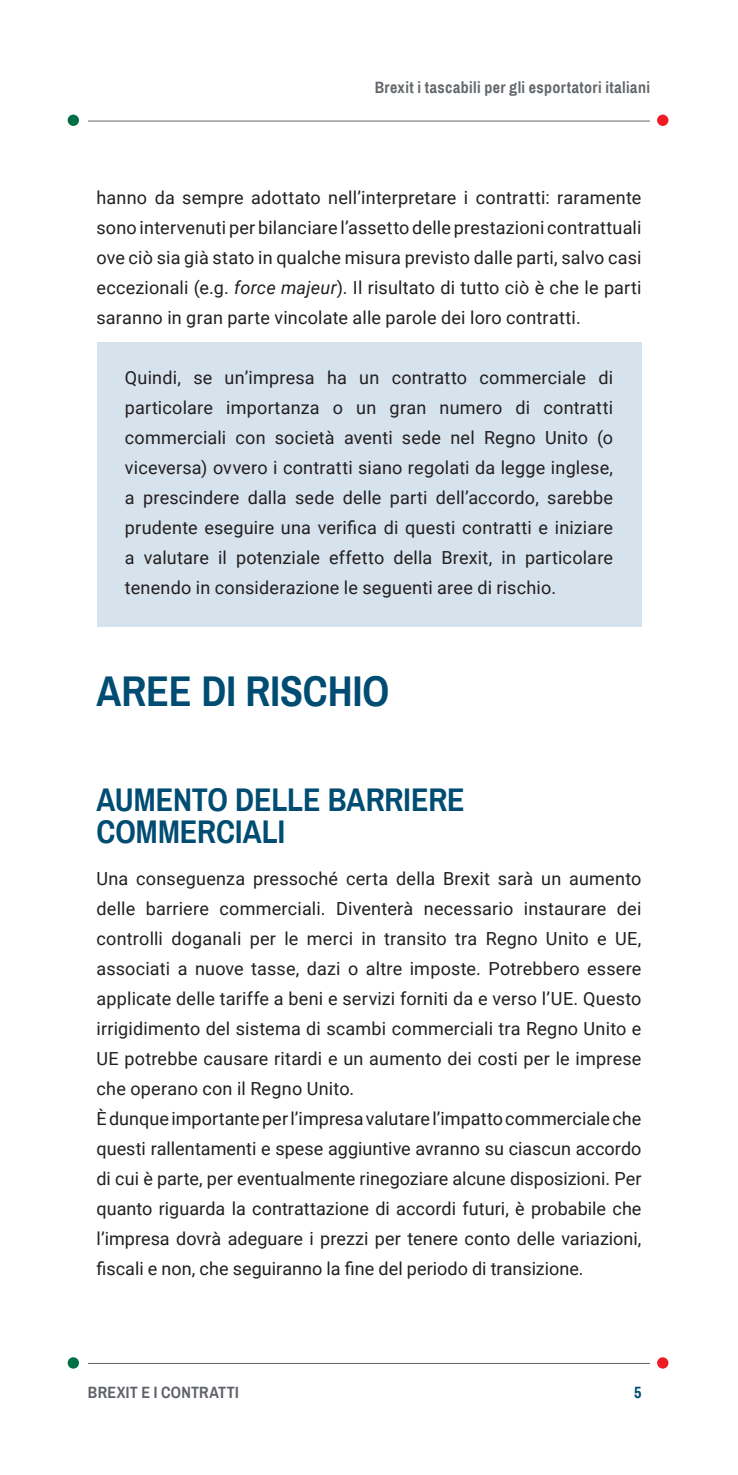
<style>
.page{position:relative;width:738px;height:1475px;background:#fff}
.page>*{position:absolute;margin:0;border:0;box-sizing:border-box;transform-origin:0 0}
.t1{font:700 42px "Archivo Narrow";color:#004c72}
.t2{font:700 32px/32px "Archivo Narrow";color:#004c72}
.Text_Box_-_Text{font:18px/30px "Roboto";letter-spacing:.01em;color:#231f20;text-align:justify}
.t3{font:700 16px "Archivo Narrow";letter-spacing:.025em;color:#63686c}
.t4{font:700 16px "Archivo Narrow";letter-spacing:.015em;color:#5f6369}
.t5{font:700 16px "Archivo Narrow";color:#004c72}
.s1{font-style:italic}
</style>
<div class="page">
<hr style="left:88px;top:120px;width:561px;height:1px;background:#63686c">
<div style="left:68px;top:115px;width:11px;height:11px;background:#016f45;border-radius:50%"></div>
<div style="left:656px;top:115px;width:12px;height:11px;background:#ee1d23;border-radius:50%"></div>
<svg style="left:68px;top:1356px;width:11px;height:12px"></svg>
<svg style="left:656px;top:1356px;width:12px;height:12px"></svg>
<hr style="left:88px;top:1362px;width:561px;height:1px;background:#5f6369">
<div style="left:96px;top:342px;width:545px;height:284px;background:#d6e3ed"></div>
<p class="t3" style="left:374px;top:78px;width:276px">Brexit i tascabili per gli esportatori italiani</p>
<p class="Text_Box_-_Text" style="left:96px;top:181px;width:546px">hanno da sempre adottato nell’interpretare i contratti: raramente sono intervenuti per bilanciare l’assetto delle prestazioni contrattuali ove ciò sia già stato in qualche misura previsto dalle parti, salvo casi eccezionali (e.g. <span class="s1">force majeur</span>). Il risultato di tutto ciò è che le parti saranno in gran parte vincolate alle parole dei loro contratti.</p>
<p class="Text_Box_-_Text" style="left:125px;top:361px;width:489px">Quindi, se un’impresa ha un contratto commerciale di particolare importanza o un gran numero di contratti commerciali con società aventi sede nel Regno Unito (o viceversa) ovvero i contratti siano regolati da legge inglese, a prescindere dalla sede delle parti dell’accordo, sarebbe prudente eseguire una verifica di questi contratti e iniziare a valutare il potenziale effetto della Brexit, in particolare tenendo in considerazione le seguenti aree di rischio.</p>
<h2 class="t1" style="left:96px;top:665px;width:294px">AREE DI RISCHIO</h2>
<h3 class="t2" style="left:96px;top:784px;width:369px">AUMENTO DELLE BARRIERE<br>COMMERCIALI</h3>
<p class="Text_Box_-_Text" style="left:96px;top:862px;width:546px">Una conseguenza pressoché certa della Brexit sarà un aumento delle barriere commerciali. Diventerà necessario instaurare dei controlli doganali per le merci in transito tra Regno Unito e UE, associati a nuove tasse, dazi o altre imposte. Potrebbero essere applicate delle tariffe a beni e servizi forniti da e verso l’UE. Questo irrigidimento del sistema di scambi commerciali tra Regno Unito e UE potrebbe causare ritardi e un aumento dei costi per le imprese che operano con il Regno Unito.</p>
<p class="Text_Box_-_Text" style="left:96px;top:1102px;width:546px">È dunque importante per l’impresa valutare l’impatto commerciale che questi rallentamenti e spese aggiuntive avranno su ciascun accordo di cui è parte, per eventualmente rinegoziare alcune disposizioni. Per quanto riguarda la contrattazione di accordi futuri, è probabile che l’impresa dovrà adeguare i prezzi per tenere conto delle variazioni, fiscali e non, che seguiranno la fine del periodo di transizione.</p>
<p class="t4" style="left:88px;top:1382px;width:152px">BREXIT E I CONTRATTI</p>
<p class="t5" style="left:633px;top:1382px;width:9px">5</p>
</div>
